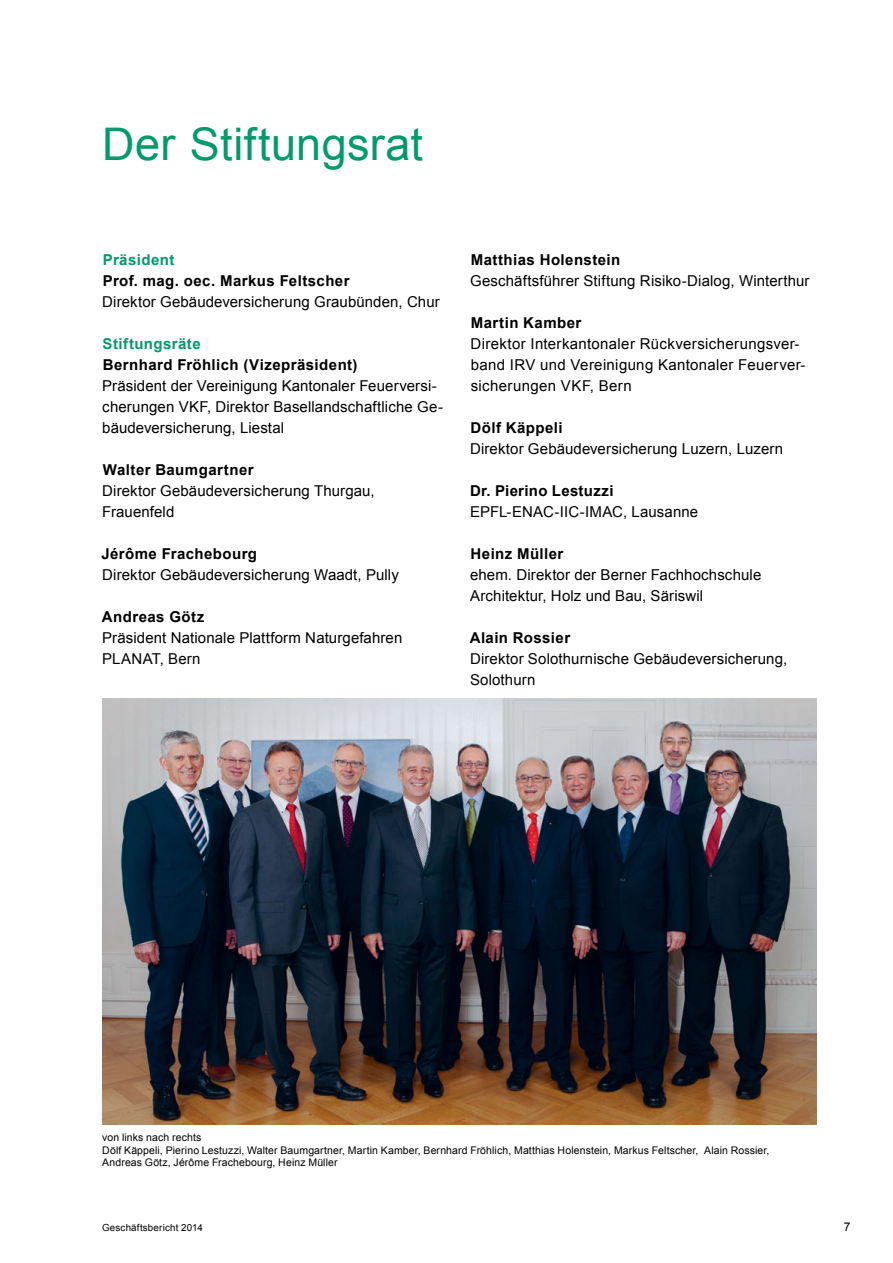
<style>
.page{position:relative;width:893px;height:1263px;background:#fff}
.page>*{position:absolute;margin:0;border:0;box-sizing:border-box;transform-origin:0 0}
.t1{font:45px "Arial";letter-spacing:.01em;color:#009b6a}
.t2{font:15px/21px "Arial";letter-spacing:.01em;color:#000}
.t3{font:700 15px "Arial";letter-spacing:.03em;color:#000}
.t4{font:700 15px "Arial";letter-spacing:.03em;color:#009b6a}
.t5{font:12px "Arial";color:#000}
.t6{font:10.5px/12.8px "Arial";letter-spacing:.01em;color:#000}
.t7{font:9.75px "Arial";letter-spacing:.02em;color:#000}
</style>
<div class="page">
<img style="left:102px;top:699px;width:714px;height:425px">
<h1 class="t1" style="left:102px;top:115px;width:322px">Der Stiftungsrat</h1>
<p class="t4" style="left:103px;top:252px;width:73px">Präsident</p>
<p class="t3" style="left:103px;top:273px;width:248px">Prof. mag. oec. Markus Feltscher</p>
<p class="t2" style="left:102px;top:292px;width:339px">Direktor Gebäudeversicherung Graubünden, Chur</p>
<p class="t4" style="left:103px;top:336px;width:100px">Stiftungsräte</p>
<p class="t3" style="left:103px;top:357px;width:256px">Bernhard Fröhlich (Vizepräsident)</p>
<p class="t2" style="left:102px;top:376px;width:342px">Präsident der Vereinigung Kantonaler Feuerversi&shy;cherungen VKF, Direktor Basellandschaftliche Ge&shy;bäudeversicherung, Liestal</p>
<p class="t3" style="left:103px;top:462px;width:152px">Walter Baumgartner</p>
<p class="t2" style="left:102px;top:481px;width:274px">Direktor Gebäudeversicherung Thurgau,<br>Frauenfeld</p>
<p class="t3" style="left:101px;top:546px;width:157px">Jérôme Frachebourg</p>
<p class="t2" style="left:102px;top:565px;width:298px">Direktor Gebäudeversicherung Waadt, Pully</p>
<p class="t3" style="left:102px;top:609px;width:104px">Andreas Götz</p>
<p class="t2" style="left:102px;top:628px;width:302px">Präsident Nationale Plattform Naturgefahren<br>PLANAT, Bern</p>
<p class="t3" style="left:471px;top:252px;width:151px">Matthias Holenstein</p>
<p class="t2" style="left:470px;top:271px;width:341px">Geschäftsführer Stiftung Risiko-Dialog, Winterthur</p>
<p class="t3" style="left:471px;top:315px;width:112px">Martin Kamber</p>
<p class="t2" style="left:471px;top:334px;width:336px">Direktor Interkantonaler Rückversicherungsver&shy;band IRV und Vereinigung Kantonaler Feuerver&shy;sicherungen VKF, Bern</p>
<p class="t3" style="left:471px;top:420px;width:94px">Dölf Käppeli</p>
<p class="t2" style="left:470px;top:439px;width:315px">Direktor Gebäudeversicherung Luzern, Luzern</p>
<p class="t3" style="left:470px;top:483px;width:145px">Dr. Pierino Lestuzzi</p>
<p class="t2" style="left:470px;top:502px;width:230px">EPFL-ENAC-IIC-IMAC, Lausanne</p>
<p class="t3" style="left:471px;top:546px;width:94px">Heinz Müller</p>
<p class="t2" style="left:470px;top:565px;width:293px">ehem. Direktor der Berner Fachhochschule<br>Architektur, Holz und Bau, Säriswil</p>
<p class="t3" style="left:470px;top:630px;width:102px">Alain Rossier</p>
<p class="t2" style="left:470px;top:649px;width:319px">Direktor Solothurnische Gebäudeversicherung,<br>Solothurn</p>
<p class="t6" style="left:102px;top:1131px;width:669px">von links nach rechts<br>Dölf Käppeli, Pierino Lestuzzi, Walter Baumgartner, Martin Kamber, Bernhard Fröhlich, Matthias Holenstein, Markus Feltscher, Alain Rossier,<br>Andreas Götz, Jérôme Frachebourg, Heinz Müller</p>
<p class="t7" style="left:102px;top:1221px;width:102px">Geschäftsbericht 2014</p>
<p class="t5" style="left:844px;top:1219px;width:8px">7</p>
</div>
